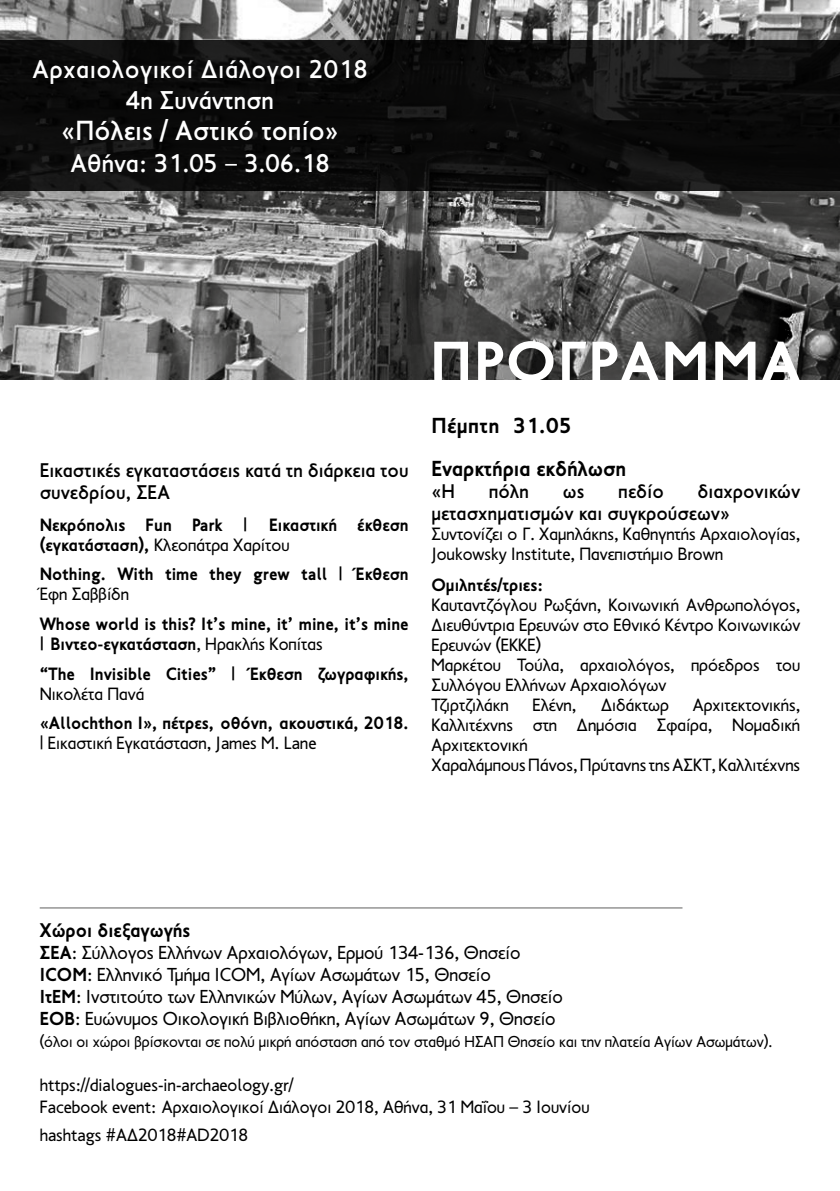
<style>
.page{position:relative;width:840px;height:1191px;background:#fff}
.page>*{position:absolute;margin:0;border:0;box-sizing:border-box;transform-origin:0 0}
.t1{font:700 57px "PF Transport S Caps Os F";letter-spacing:.03em;color:#fff;scale:1.06 1}
.t2{font:500 28px "PF Transport";color:#fff}
.t3{font:500 26px/31.4px "PF Transport";letter-spacing:.02em;color:#fff;text-align:center}
.t4{font:500 26px "PF Transport";color:#fff}
.t5{font:700 22px/42.6px "PF Transport";color:#000}
.t6{font:500 20px/22px "PF Transport";color:#000}
.t7{font:700 20px "PF Transport";color:#000}
.t8{font:19px/22px "PF Transport";color:#000}
.t9{font:18px/20px "PF Transport";color:#000}
.t10{font:700 18px/20px "PF Transport";color:#000}
.t11{font:16px "PF Transport";color:#000}
.s1{font-weight:400}
.s2{font-weight:700}
</style>
<div class="page">
<img style="left:0;top:0;width:839px;height:379px">
<svg style="left:0;top:40px;width:839px;height:151px;fill:#0b0a0a"></svg>
<hr style="left:40px;top:907px;width:642px;height:1px;background:#575756">
<h3 class="t3" style="left:32px;top:53px;width:336px">Αρχαιολογικοί Διάλογοι 2018<br>4η Συνάντηση</h3>
<h2 class="t2" style="left:61px;top:115px;width:279px">«Πόλεις / Αστικό τοπίο»</h2>
<h3 class="t4" style="left:70px;top:148px;width:261px">Αθήνα: 31.05 – 3.06.18</h3>
<p class="t6" style="left:40px;top:459px;width:370px">Εικαστικές εγκαταστάσεις κατά τη διάρκεια του συνεδρίου, ΣΕΑ</p>
<p class="t10" style="left:40px;top:514px;width:370px">Νεκρόπολις Fun Park | Εικαστική έκθεση (εγκατάσταση), <span class="s1">Κλεοπάτρα Χαρίτου</span></p>
<p class="t10" style="left:40px;top:564px;width:370px">Nothing. With time they grew tall | Έκθεση</p>
<p class="t9" style="left:40px;top:584px;width:91px">Έφη Σαββίδη</p>
<p class="t10" style="left:40px;top:614px;width:370px">Whose world is this? It’s mine, it’ mine, it’s mine | Βιντεο-εγκατάσταση<span class="s1">, Ηρακλής Κοπίτας</span></p>
<p class="t10" style="left:40px;top:663px;width:370px">“The Invisible Cities” | Έκθεση ζωγραφικής,</p>
<p class="t9" style="left:40px;top:683px;width:106px">Νικολέτα Πανά</p>
<p class="t10" style="left:40px;top:713px;width:370px">«Allochthon I», πέτρες, οθόνη, ακουστικά, 2018.</p>
<p class="t9" style="left:40px;top:733px;width:278px">| Εικαστική Εγκατάσταση, James M. Lane</p>
<h1 class="t1" style="left:430px;top:329px;width:351px">ΠΡΟΓΡΑΜΜΑ</h1>
<p class="t5" style="left:431px;top:404px;width:196px">Πέμπτη 31.05<br>Εναρκτήρια εκδήλωση</p>
<p class="t6" style="left:431px;top:480px;width:25px">«Η</p>
<p class="t6" style="left:488px;top:480px;width:42px">πόλη</p>
<p class="t6" style="left:562px;top:480px;width:23px">ως</p>
<p class="t6" style="left:618px;top:480px;width:47px">πεδίο</p>
<p class="t6" style="left:431px;top:480px;width:370px;text-indent:266px">διαχρονικών μετασχηματισμών και συγκρούσεων»</p>
<p class="t9" style="left:431px;top:524px;width:370px">Συντονίζει ο Γ. Χαμηλάκης, Καθηγητής Αρχαιολογίας,<br>Joukowsky Institute, Πανεπιστήμιο Brown</p>
<p class="t10" style="left:431px;top:575px;width:113px">Ομιλητές/τριες:</p>
<p class="t9" style="left:431px;top:595px;width:370px">Καυταντζόγλου Ρωξάνη, Κοινωνική Ανθρωπολόγος, Διευθύντρια Ερευνών στο Εθνικό Κέντρο Κοινωνικών Ερευνών (ΕΚΚΕ)<br>Μαρκέτου Τούλα, αρχαιολόγος, πρόεδρος του Συλλόγου Ελλήνων Αρχαιολόγων<br>Τζιρτζιλάκη</p>
<p class="t9" style="left:532px;top:695px;width:45px">Ελένη,</p>
<p class="t9" style="left:601px;top:695px;width:69px">Διδάκτωρ</p>
<p class="t9" style="left:431px;top:695px;width:370px;text-indent:261px">Αρχιτεκτονικής,<br>Καλλιτέχνης στη Δημόσια Σφαίρα, Νομαδική<br>Αρχιτεκτονική<br>Χαραλάμπους Πάνος, Πρύτανης της ΑΣΚΤ, Καλλιτέχνης</p>
<p class="t7" style="left:40px;top:918px;width:152px">Χώροι διεξαγωγής</p>
<p class="t8" style="left:40px;top:941px;width:524px"><span class="s2">ΣΕΑ</span>: Σύλλογος Ελλήνων Αρχαιολόγων, Ερμού 134-136, Θησείο <span class="s2">ICOM</span>: Ελληνικό Τμήμα ICOM, Αγίων Ασωμάτων 15, Θησείο<br><span class="s2">ΙτΕΜ</span>: Ινστιτούτο των Ελληνικών Μύλων, Αγίων Ασωμάτων 45, Θησείο <span class="s2">ΕΟΒ</span>: Ευώνυμος Οικολογική Βιβλιοθήκη, Αγίων Ασωμάτων 9, Θησείο</p>
<p class="t11" style="left:40px;top:1032px;width:733px">(όλοι οι χώροι βρίσκονται σε πολύ μικρή απόσταση από τον σταθμό ΗΣΑΠ Θησείο και την πλατεία Αγίων Ασωμάτων).</p>
<p class="t9" style="left:40px;top:1073px;width:551px;line-height:22px">https://dialogues-in-archaeology.gr/<br>Facebook event: Αρχαιολογικοί Διάλογοι 2018, Αθήνα, 31 Μαΐου – 3 Ιουνίου</p>
<p class="t9" style="left:40px;top:1125px;width:210px">hashtags #ΑΔ2018#AD2018</p>
</div>
